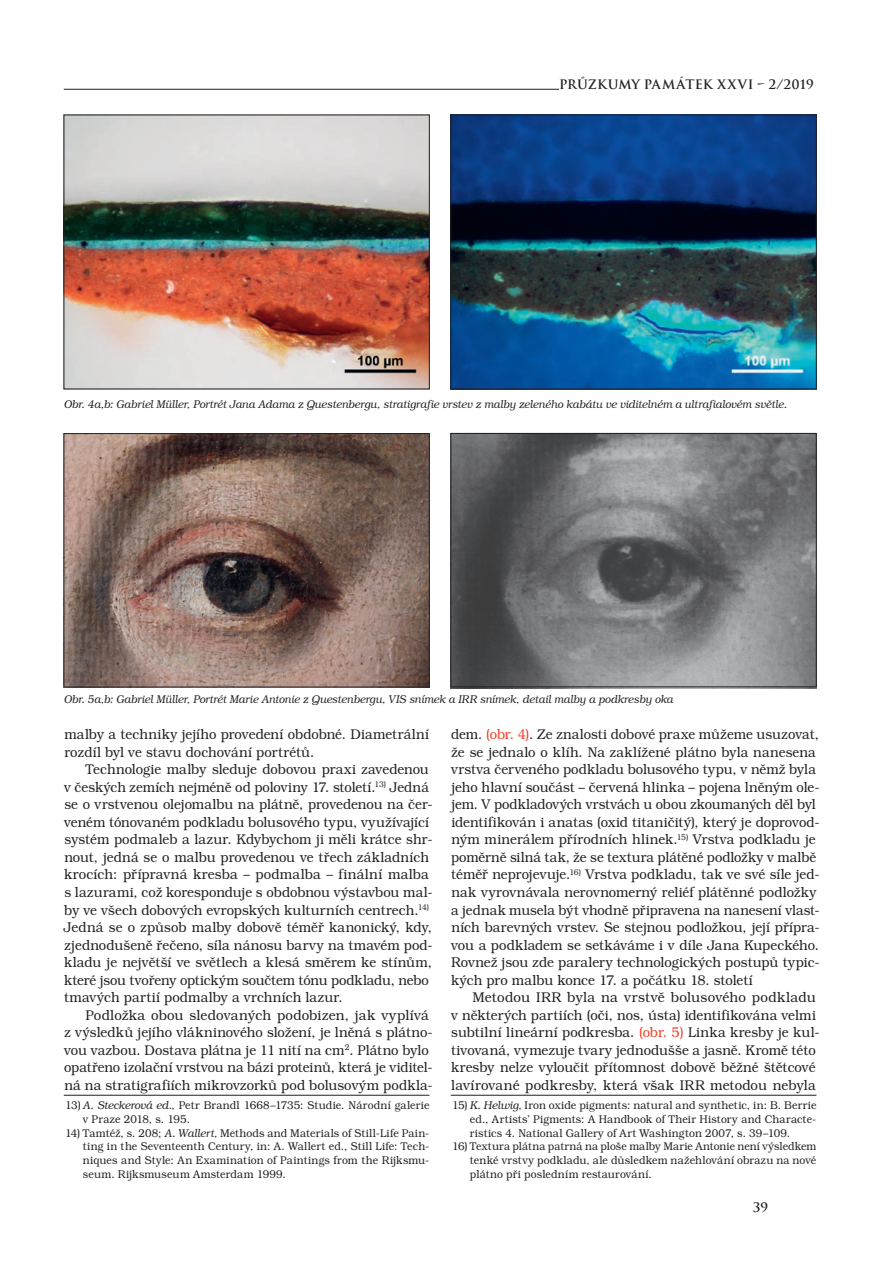
<style>
.page{position:relative;width:893px;height:1263px;background:#fff}
.page>*{position:absolute;margin:0;border:0;box-sizing:border-box;transform-origin:0 0}
.t1{font:300 14.1px/17.5px "ITC Bookman CE";letter-spacing:.005em;color:#231f20;scale:.93 1}
.t2{font:300 14.1px/17.5px "ITC Bookman CE";letter-spacing:.005em;color:#231f20;scale:.95 1}
.t3{font:300 14.1px/17.5px "ITC Bookman CE";letter-spacing:.005em;color:#231f20;scale:.94 1}
.t4{font:700 12.75px "Trajan Pro";letter-spacing:.005em;color:#231f20}
.t5{font:300 11.25px/13.6px "ITC Bookman CE";letter-spacing:.015em;color:#231f20;text-align:justify;scale:.93 1}
.t6{font:italic 300 11.25px "ITC Bookman CE";letter-spacing:.005em;color:#231f20;scale:.93 1}
.s1{font-style:italic}
.s2{color:#ef3d27}
</style>
<div class="page">
<hr style="left:64px;top:89px;width:575px;height:1px;background:#231f20">
<div style="left:559px;top:80px;width:257px;height:17px;background:#fff"></div>
<hr style="left:64px;top:1095px;width:365px;height:1px;background:#231f20">
<hr style="left:451px;top:1095px;width:365px;height:1px;background:#231f20">
<img style="left:66px;top:117px;width:361px;height:270px">
<img style="left:453px;top:117px;width:361px;height:270px">
<div style="left:451px;top:115px;width:365px;height:274px;border:1px solid #231f20"></div>
<img style="left:66px;top:435px;width:361px;height:250px">
<div style="left:64px;top:433px;width:365px;height:254px;border:1px solid #231f20"></div>
<img style="left:451px;top:435px;width:365px;height:253px">
<div style="left:451px;top:433px;width:365px;height:254px;border:1px solid #231f20"></div>
<p class="t4" style="left:559px;top:77px;width:256px">PRŮZKUMY PAMÁTEK XXVI - 2/2019</p>
<p class="t6" style="left:64px;top:398px;width:779px">Obr. 4a,b: Gabriel Müller, Portrét Jana Adama z Questenbergu, stratigrafie vrstev z malby zeleného kabátu ve viditelném a ultrafialovém světle.</p>
<p class="t6" style="left:64px;top:692px;width:657px">Obr. 5a,b: Gabriel Müller, Portrét Marie Antonie z Questenbergu, VIS snímek a IRR snímek, detail malby a podkresby oka</p>
<p class="t1" style="left:64px;top:726px;width:393px">malby a techniky jejího provedení obdobné. Diametrální rozdíl byl ve stavu dochování portrétů.</p>
<p class="t1" style="left:64px;top:761px;width:398px;text-indent:21px">Technologie malby sleduje dobovou praxi zavedenou v českých zemích nejméně od poloviny 17. století.<sup>13)</sup> Jedná se o vrstvenou olejomalbu na plátně, provedenou na čer‑ veném tónovaném podkladu bolusového typu, využívající systém podmaleb a lazur. Kdybychom ji měli krátce shr‑ nout, jedná se o malbu provedenou ve třech základních krocích: přípravná kresba – podmalba – finální malba s lazurami, což koresponduje s obdobnou výstavbou mal‑ by ve všech dobových evropských kulturních centrech.<sup>14)<br></sup>Jedná se o způsob malby dobově téměř kanonický, kdy, zjednodušeně řečeno, síla nánosu barvy na tmavém pod‑ kladu je největší ve světlech a klesá směrem ke stínům, které jsou tvořeny optickým součtem tónu podkladu, nebo tmavých partií podmalby a vrchních lazur.</p>
<p class="t3" style="left:64px;top:1006px;width:394px;text-indent:21px">Podložka obou sledovaných podobizen, jak vyplívá z výsledků jejího vlákninového složení, je lněná s plátno‑ vou vazbou. Dostava plátna je 11 nití na cm<sup>2</sup>. Plátno bylo opatřeno izolační vrstvou na bázi proteinů, která je viditel‑ ná na stratigrafiích mikrovzorků pod bolusovým podkla‑</p>
<p class="t5" style="left:83px;top:1099px;width:374px;text-indent:-18px">13) <span class="s1">A. Steckerová ed.,</span> Petr Brandl 1668–1735: Studie. Národní galerie v Praze 2018, s. 195.</p>
<p class="t5" style="left:83px;top:1126px;width:374px;text-indent:-18px">14) Tamtéž, s. 208; <span class="s1">A. Wallert,</span> Methods and Materials of Still‑Life Pain‑ ting in the Seventeenth Century, in: A. Wallert ed., Still Life: Tech‑ niques and Style: An Examination of Paintings from the Rijksmu‑ seum. Rijksmuseum Amsterdam 1999.</p>
<p class="t1" style="left:451px;top:726px;width:398px">dem. <span class="s2">(obr. 4)</span>. Ze znalosti dobové praxe můžeme usuzovat, že se jednalo o klíh. Na zaklížené plátno byla nanesena vrstva červeného podkladu bolusového typu, v němž byla jeho hlavní součást – červená hlinka – pojena lněným ole‑ jem. V podkladových vrstvách u obou zkoumaných děl byl identifikován i anatas (oxid titaničitý), který je doprovod‑ ným minerálem přírodních hlinek.<sup>15)</sup> Vrstva podkladu je poměrně silná tak, že se textura plátěné podložky v malbě téměř neprojevuje.<sup>16)</sup> Vrstva podkladu, tak ve své síle jed‑ nak vyrovnávala nerovnomerný reliéf plátěnné podložky a jednak musela být vhodně připravena na nanesení vlast‑ ních barevných vrstev. Se stejnou podložkou, její přípra‑ vou a podkladem se setkáváme i v díle Jana Kupeckého.<br>Rovnež jsou zde paralery technologických postupů typic‑ kých pro malbu konce 17. a počátku 18. století</p>
<p class="t2" style="left:451px;top:989px;width:389px;text-indent:21px">Metodou IRR byla na vrstvě bolusového podkladu v některých partiích (oči, nos, ústa) identifikována velmi subtilní lineární podkresba. <span class="s2">(obr. 5)</span> Linka kresby je kul‑ tivovaná, vymezuje tvary jednodušše a jasně. Kromě této kresby nelze vyloučit přítomnost dobově běžné štětcové lavírované podkresby, která však IRR metodou nebyla</p>
<p class="t5" style="left:470px;top:1099px;width:374px;text-indent:-18px">15) <span class="s1">K. Helwig,</span> Iron oxide pigments: natural and synthetic, in: B. Berrie ed., Artists’ Pigments: A Handbook of Their History and Characte‑ ristics 4. National Gallery of Art Washington 2007, s. 39–109.</p>
<p class="t5" style="left:470px;top:1140px;width:374px;text-indent:-18px">16) Textura plátna patrná na ploše malby Marie Antonie není výsledkem tenké vrstvy podkladu, ale důsledkem nažehlování obrazu na nové plátno při posledním restaurování.</p>
<p class="t4" style="left:753px;top:1199px;width:17px">39</p>
</div>
